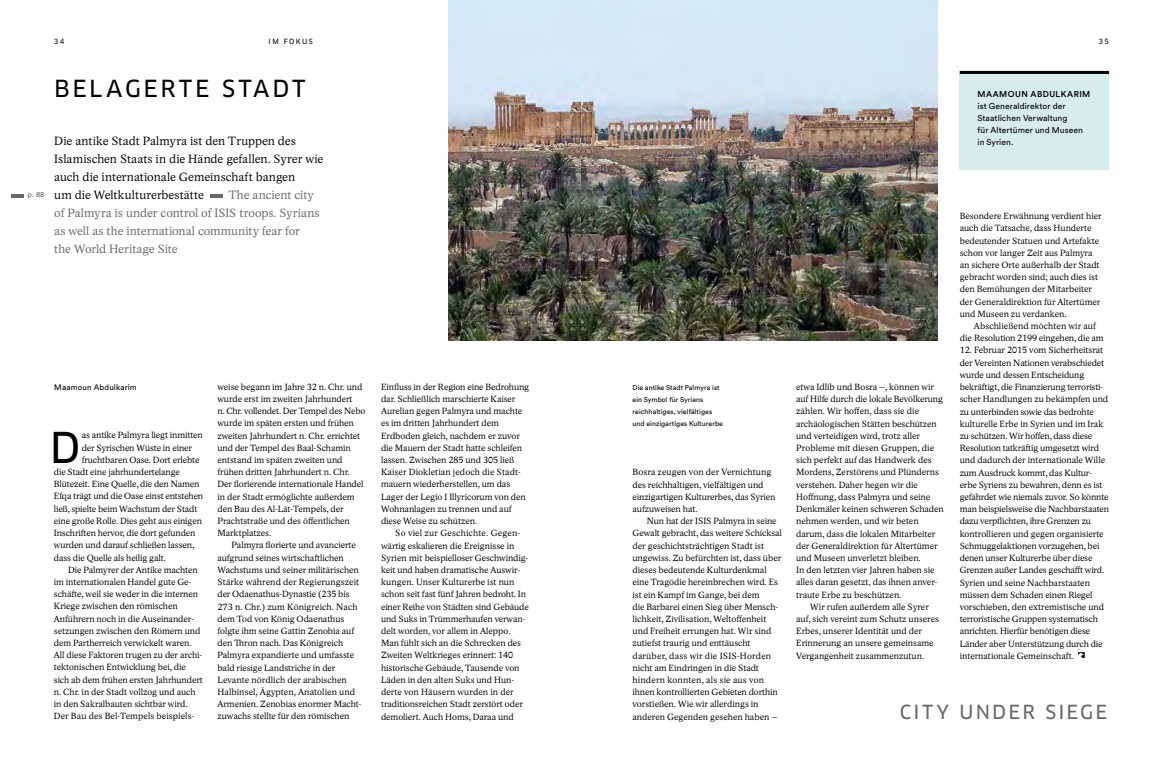
<style>
.page{position:relative;width:1163px;height:766px;background:#fff}
.page>*{position:absolute;margin:0;border:0;box-sizing:border-box;transform-origin:0 0}
.t1{font:41.5px "Clan OT News";color:#000}
.t2{font:23px "Clan OT News";letter-spacing:.12em;color:#000}
.t3{font:19px "Clan OT News";letter-spacing:.115em;color:#6a6864}
.t4{font:12px/18px "Academica";color:#000}
.t5{font:12px/18px "Academica";color:#6a6864}
.t6{font:9px/12.2px "Academica";letter-spacing:-.005em;color:#000}
.t7{font:8.5px/12.2px "Circular Std";letter-spacing:.005em;color:#000}
.t8{font:500 8.5px "Circular Std";letter-spacing:.055em;color:#000}
.t9{font:8px "Circular Std";letter-spacing:.02em;color:#000}
.t10{font:7.5px "Circular Std";color:#6a6864}
.t11{font:7px/12.2px "Circular Std";letter-spacing:.01em;color:#000}
.t12{font:7px "Clan OT News";letter-spacing:.205em;color:#000}
</style>
<div class="page">
<img style="left:448px;top:0;width:489px;height:340px">
<svg style="left:1078px;top:652px;width:6px;height:6px"></svg>
<svg style="left:210px;top:194px;width:13px;height:3px"></svg>
<div style="left:959px;top:74px;width:149px;height:96px;background:#d8edeb"></div>
<hr style="left:959px;top:71px;width:149px;height:3px;background:#000">
<svg style="left:11px;top:194px;width:13px;height:3px"></svg>
<p class="t10" style="left:27px;top:190px;width:19px">p. 88</p>
<p class="t12" style="left:54px;top:37px;width:12px">34</p>
<p class="t12" style="left:268px;top:37px;width:46px">IM FOKUS</p>
<p class="t12" style="left:1098px;top:37px;width:12px">35</p>
<h2 class="t2" style="left:54px;top:74px;width:253px">BELAGERTE STADT</h2>
<p class="t8" style="left:977px;top:88px;width:114px">MAAMOUN ABDULKARIM</p>
<p class="t7" style="left:977px;top:99px;width:107px">ist Generaldirektor der<br>Staatlichen Verwaltung<br>für Altertümer und Museen in Syrien.</p>
<h3 class="t4" style="left:54px;top:132px;width:270px">Die antike Stadt Palmyra ist den Truppen des Islamischen Staats in die Hände gefallen. Syrer wie auch die internationale Gemeinschaft bangen<br>um die Weltkulturerbestätte</h3>
<h3 class="t5" style="left:54px;top:186px;width:267px;text-indent:174px">The ancient city of Palmyra is under control of ISIS troops. Syrians as well as the international community fear for the World Heritage Site</h3>
<p class="t6" style="left:959px;top:210px;width:143px">Besondere Erwähnung verdient hier auch die Tatsache, dass Hunderte bedeutender Statuen und Artefakte schon vor langer Zeit aus Palmyra an sichere Orte außerhalb der Stadt gebracht worden sind; auch dies ist den Bemühungen der Mitarbeiter der Generaldirektion für Altertümer und Museen zu verdanken.</p>
<p class="t6" style="left:959px;top:320px;width:145px;text-indent:14px">Abschließend möchten wir auf die Resolution 2199 eingehen, die am</p>
<p class="t6" style="left:959px;top:344px;width:151px">12. Februar 2015 vom Sicherheitsrat der Vereinten Nationen verabschiedet wurde und dessen Entscheidung bekräftigt, die Finanzierung terroristi&shy;scher Handlungen zu bekämpfen und zu unterbinden sowie das bedrohte kulturelle Erbe in Syrien und im Irak zu schützen. Wir hoffen, dass diese Resolution tatkräftig umgesetzt wird und dadurch der internationale Wille zum Ausdruck kommt, das Kultur&shy;erbe Syriens zu bewahren, denn es ist gefährdet wie niemals zuvor. So könnte man beispielsweise die Nachbarstaaten dazu verpflichten, ihre Grenzen zu kontrollieren und gegen organisierte Schmuggelaktionen vorzugehen, bei denen unser Kulturerbe über diese Grenzen außer Landes geschafft wird.<br>Syrien und seine Nachbarstaaten müssen dem Schaden einen Riegel vorschieben, den extremistische und terroristische Gruppen systematisch anrichten. Hierfür benötigen diese Länder aber Unterstützung durch die internationale Gemeinschaft.</p>
<p class="t6" style="left:217px;top:380px;width:149px">weise begann im Jahre 32 n. Chr. und wurde erst im zweiten Jahrhundert<br>n. Chr. vollendet. Der Tempel des Nebo wurde im späten ersten und frühen zweiten Jahrhundert n. Chr. errichtet und der Tempel des Baal-Schamin entstand im späten zweiten und frühen dritten Jahrhundert n. Chr.<br>Der florierende internationale Handel in der Stadt ermöglichte außerdem den Bau des Al-Lāt-Tempels, der Prachtstraße und des öffentlichen Marktplatzes.</p>
<p class="t6" style="left:217px;top:539px;width:145px;text-indent:14px">Palmyra florierte und avancierte aufgrund seines wirtschaftlichen Wachstums und seiner militärischen Stärke während der Regierungszeit der Odaenathus-Dynastie (235 bis 273 n. Chr.) zum Königreich. Nach dem Tod von König Odaenathus folgte ihm seine Gattin Zenobia auf den Thron nach. Das Königreich Palmyra expandierte und umfasste bald riesige Landstriche in der Levante nördlich der arabischen Halbinsel, Ägypten, Anatolien und Armenien. Zenobias enormer Macht&shy;zuwachs stellte für den römischen</p>
<p class="t6" style="left:381px;top:380px;width:150px">Einfluss in der Region eine Bedrohung dar. Schließlich marschierte Kaiser Aurelian gegen Palmyra und machte es im dritten Jahrhundert dem Erdboden gleich, nachdem er zuvor die Mauern der Stadt hatte schleifen lassen. Zwischen 285 und 305 ließ Kaiser Diokletian jedoch die Stadt&shy;mauern wiederherstellen, um das Lager der Legio I Illyricorum von den Wohnanlagen zu trennen und auf diese Weise zu schützen.</p>
<p class="t6" style="left:381px;top:527px;width:149px;text-indent:14px">So viel zur Geschichte. Gegen&shy;wärtig eskalieren die Ereignisse in Syrien mit beispielloser Geschwindig&shy;keit und haben dramatische Auswir&shy;kungen. Unser Kulturerbe ist nun schon seit fast fünf Jahren bedroht. In einer Reihe von Städten sind Gebäude und Suks in Trümmerhaufen verwan&shy;delt worden, vor allem in Aleppo.<br>Man fühlt sich an die Schrecken des Zweiten Weltkrieges erinnert: 140 historische Gebäude, Tausende von Läden in den alten Suks und Hun&shy;derte von Häusern wurden in der traditionsreichen Stadt zerstört oder demoliert. Auch Homs, Daraa und</p>
<p class="t6" style="left:796px;top:380px;width:139px">etwa Idlib und Bosra –, können wir</p>
<p class="t6" style="left:796px;top:393px;width:148px">auf Hilfe durch die lokale Bevölkerung</p>
<p class="t6" style="left:796px;top:405px;width:124px">zählen. Wir hoffen, dass sie die</p>
<p class="t6" style="left:796px;top:417px;width:142px">archäologischen Stätten beschützen</p>
<p class="t6" style="left:796px;top:429px;width:125px">und verteidigen wird, trotz aller</p>
<p class="t6" style="left:796px;top:441px;width:139px">Probleme mit diesen Gruppen, die</p>
<p class="t6" style="left:796px;top:454px;width:137px">sich perfekt auf das Handwerk des</p>
<p class="t6" style="left:796px;top:466px;width:144px">Mordens, Zerstörens und Plünderns</p>
<p class="t6" style="left:796px;top:478px;width:123px">verstehen. Daher hegen wir die</p>
<p class="t6" style="left:796px;top:490px;width:135px">Hoffnung, dass Palmyra und seine</p>
<p class="t6" style="left:796px;top:502px;width:149px">Denkmäler keinen schweren Schaden</p>
<p class="t6" style="left:796px;top:515px;width:124px">nehmen werden, und wir beten</p>
<p class="t6" style="left:796px;top:527px;width:141px">darum, dass die lokalen Mitarbeiter</p>
<p class="t6" style="left:796px;top:539px;width:143px">der Generaldirektion für Altertümer</p>
<p class="t6" style="left:796px;top:551px;width:126px">und Museen unverletzt bleiben.</p>
<p class="t6" style="left:796px;top:564px;width:140px">In den letzten vier Jahren haben sie</p>
<p class="t6" style="left:796px;top:576px;width:143px">alles daran gesetzt, das ihnen anver-</p>
<p class="t6" style="left:796px;top:588px;width:107px">traute Erbe zu beschützen.</p>
<p class="t6" style="left:810px;top:600px;width:120px">Wir rufen außerdem alle Syrer</p>
<p class="t6" style="left:796px;top:612px;width:144px">auf, sich vereint zum Schutz unseres</p>
<p class="t6" style="left:796px;top:625px;width:127px">Erbes, unserer Identität und der</p>
<p class="t6" style="left:796px;top:637px;width:139px">Erinnerung an unsere gemeinsame</p>
<p class="t6" style="left:796px;top:649px;width:130px">Vergangenheit zusammenzutun.</p>
<p class="t9" style="left:54px;top:382px;width:84px">Maamoun Abdulkarim</p>
<p class="t11" style="left:632px;top:381px;width:92px">Die antike Stadt Palmyra ist ein Symbol für Syriens reichhaltiges, vielfältiges und einzigartiges Kulturerbe</p>
<h1 class="t1" style="left:50px;top:423px;width:32px">D</h1>
<p class="t6" style="left:82px;top:429px;width:123px">as antike Palmyra liegt inmitten</p>
<p class="t6" style="left:82px;top:441px;width:112px">der Syrischen Wüste in einer</p>
<p class="t6" style="left:82px;top:453px;width:119px">fruchtbaren Oase. Dort erlebte</p>
<p class="t6" style="left:54px;top:465px;width:128px">die Stadt eine jahrhundertelange</p>
<p class="t6" style="left:54px;top:478px;width:147px">Blütezeit. Eine Quelle, die den Namen</p>
<p class="t6" style="left:54px;top:490px;width:151px">Efqa trägt und die Oase einst entstehen</p>
<p class="t6" style="left:54px;top:502px;width:145px">ließ, spielte beim Wachstum der Stadt</p>
<p class="t6" style="left:54px;top:514px;width:150px">eine große Rolle. Dies geht aus einigen</p>
<p class="t6" style="left:54px;top:526px;width:143px">Inschriften hervor, die dort gefunden</p>
<p class="t6" style="left:54px;top:539px;width:142px">wurden und darauf schließen lassen,</p>
<p class="t6" style="left:54px;top:551px;width:113px">dass die Quelle als heilig galt.</p>
<p class="t6" style="left:68px;top:563px;width:131px">Die Palmyrer der Antike machten</p>
<p class="t6" style="left:54px;top:575px;width:139px">im internationalen Handel gute Ge-</p>
<p class="t6" style="left:54px;top:588px;width:146px">schäfte, weil sie weder in die internen</p>
<p class="t6" style="left:54px;top:600px;width:125px">Kriege zwischen den römischen</p>
<p class="t6" style="left:54px;top:612px;width:141px">Anführern noch in die Auseinander-</p>
<p class="t6" style="left:54px;top:624px;width:148px">setzungen zwischen den Römern und</p>
<p class="t6" style="left:54px;top:636px;width:139px">dem Partherreich verwickelt waren.</p>
<p class="t6" style="left:54px;top:649px;width:150px">All diese Faktoren trugen zu der archi-</p>
<p class="t6" style="left:54px;top:661px;width:133px">tektonischen Entwicklung bei, die</p>
<p class="t6" style="left:54px;top:673px;width:150px">sich ab dem frühen ersten Jahrhundert</p>
<p class="t6" style="left:54px;top:685px;width:143px">n. Chr. in der Stadt vollzog und auch</p>
<p class="t6" style="left:54px;top:697px;width:135px">in den Sakralbauten sichtbar wird.</p>
<p class="t6" style="left:54px;top:710px;width:142px">Der Bau des Bel-Tempels beispiels-</p>
<p class="t6" style="left:632px;top:466px;width:144px">Bosra zeugen von der Vernichtung des reichhaltigen, vielfältigen und einzigartigen Kulturerbes, das Syrien aufzuweisen hat.</p>
<p class="t6" style="left:632px;top:515px;width:151px;text-indent:14px">Nun hat der ISIS Palmyra in seine Gewalt gebracht, das weitere Schicksal der geschichtsträchtigen Stadt ist ungewiss. Zu befürchten ist, dass über dieses bedeutende Kulturdenkmal eine Tragödie hereinbrechen wird. Es ist ein Kampf im Gange, bei dem<br>die Barbarei einen Sieg über Mensch&shy;lichkeit, Zivilisation, Weltoffenheit und Freiheit errungen hat. Wir sind zutiefst traurig und enttäuscht darüber, dass wir die ISIS-Horden nicht am Eindringen in die Stadt hindern konnten, als sie aus von ihnen kontrollierten Gebieten dorthin vorstießen. Wie wir allerdings in anderen Gegenden gesehen haben –</p>
<h3 class="t3" style="left:899px;top:700px;width:209px">CITY UNDER SIEGE</h3>
</div>
